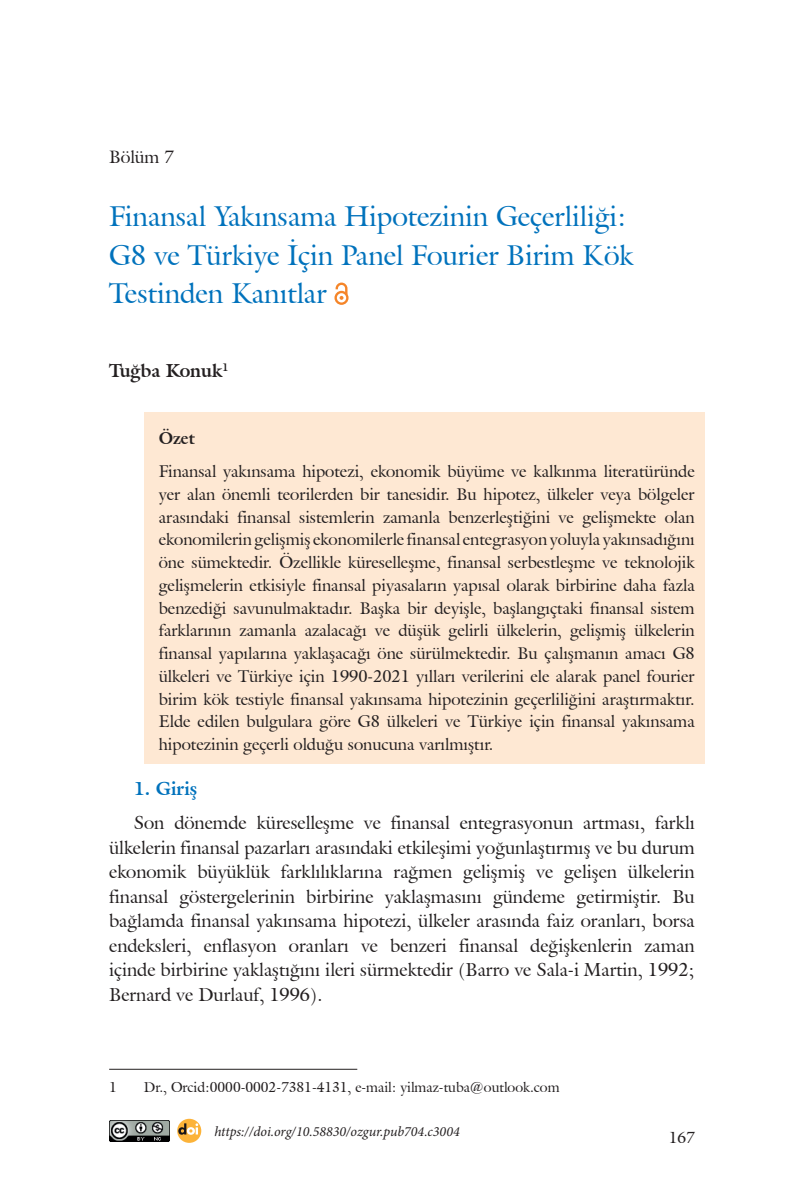
<style>
.page{position:relative;width:794px;height:1191px;background:#fff}
.page>*{position:absolute;margin:0;border:0;box-sizing:border-box;transform-origin:0 0}
.t1{font:28px/38.5px "Galliard IT Cby BT";color:#0072bc}
.t2{font:18.38px/24.5px "Galliard IT Cby BT";color:#231f20;text-align:justify}
.t3{font:700 18.38px "Galliard IT Cby BT";color:#231f20}
.t4{font:700 18.38px "Galliard IT Cby BT";color:#0072bc}
.t5{font:17.5px "Galliard IT Cby BT";color:#231f20}
.t6{font:16.62px/22.8px "Galliard IT Cby BT";color:#231f20;text-align:justify}
.t7{font:700 16.62px "Galliard IT Cby BT";color:#231f20}
.t8{font:15.75px "Galliard IT Cby BT";color:#231f20}
.t9{font:14px "Galliard IT Cby BT";color:#231f20}
.t10{font:italic 14px "Minion Pro";color:#231f20}
</style>
<div class="page">
<div style="left:144px;top:412px;width:560px;height:46px;background:#fee8d3"></div>
<div style="left:144px;top:444px;width:560px;height:320px;background:#fee8d3"></div>
<svg style="left:334px;top:282px;width:14px;height:23px"></svg>
<hr style="left:109px;top:1068px;width:248px;height:1px;background:#231f20">
<img style="left:109px;top:1120px;width:60px;height:21px">
<svg style="left:177px;top:1118px;width:24px;height:24px"></svg>
<svg style="left:178px;top:1123px;width:20px;height:11px"></svg>
<p class="t5" style="left:109px;top:145px;width:66px">Bölüm 7</p>
<h1 class="t1" style="left:109px;top:197px;width:526px">Finansal Yakınsama Hipotezinin Geçerliliği:<br>G8 ve Türkiye İçin Panel Fourier Birim Kök<br>Testinden Kanıtlar</h1>
<p class="t3" style="left:109px;top:359px;width:121px">Tuğba Konuk<sup>1</sup></p>
<p class="t7" style="left:159px;top:428px;width:38px">Özet</p>
<p class="t6" style="left:159px;top:460px;width:537px">Finansal yakınsama hipotezi, ekonomik büyüme ve kalkınma literatüründe yer alan önemli teorilerden bir tanesidir. Bu hipotez, ülkeler veya bölgeler arasındaki finansal sistemlerin zamanla benzerleştiğini ve gelişmekte olan ekonomilerin gelişmiş ekonomilerle finansal entegrasyon yoluyla yakınsadığını öne sümektedir. Özellikle küreselleşme, finansal serbestleşme ve teknolojik gelişmelerin etkisiyle finansal piyasaların yapısal olarak birbirine daha fazla benzediği savunulmaktadır. Başka bir deyişle, başlangıçtaki finansal sistem farklarının zamanla azalacağı ve düşük gelirli ülkelerin, gelişmiş ülkelerin finansal yapılarına yaklaşacağı öne sürülmektedir. Bu çalışmanın amacı G8 ülkeleri ve Türkiye için 1990-2021 yılları verilerini ele alarak panel fourier birim kök testiyle finansal yakınsama hipotezinin geçerliliğini araştırmaktır.<br>Elde edilen bulgulara göre G8 ülkeleri ve Türkiye için finansal yakınsama hipotezinin geçerli olduğu sonucuna varılmıştır.</p>
<p class="t4" style="left:134px;top:776px;width:65px">1. Giriş</p>
<p class="t2" style="left:109px;top:810px;width:587px;text-indent:25px">Son dönemde küreselleşme ve finansal entegrasyonun artması, farklı ülkelerin finansal pazarları arasındaki etkileşimi yoğunlaştırmış ve bu durum ekonomik büyüklük farklılıklarına rağmen gelişmiş ve gelişen ülkelerin finansal göstergelerinin birbirine yaklaşmasını gündeme getirmiştir. Bu bağlamda finansal yakınsama hipotezi, ülkeler arasında faiz oranları, borsa endeksleri, enflasyon oranları ve benzeri finansal değişkenlerin zaman içinde birbirine yaklaştığını ileri sürmektedir (Barro ve Sala-i Martin, 1992; Bernard ve Durlauf, 1996).</p>
<p class="t9" style="left:109px;top:1077px;width:9px">1</p>
<p class="t9" style="left:144px;top:1077px;width:417px">Dr., Orcid:0000-0002-7381-4131, e-mail: yilmaz-tuba@outlook.com</p>
<p class="t10" style="left:214px;top:1121px;width:247px">https://doi.org/10.58830/ozgur.pub704.c3004</p>
<p class="t8" style="left:668px;top:1127px;width:28px">167</p>
</div>
